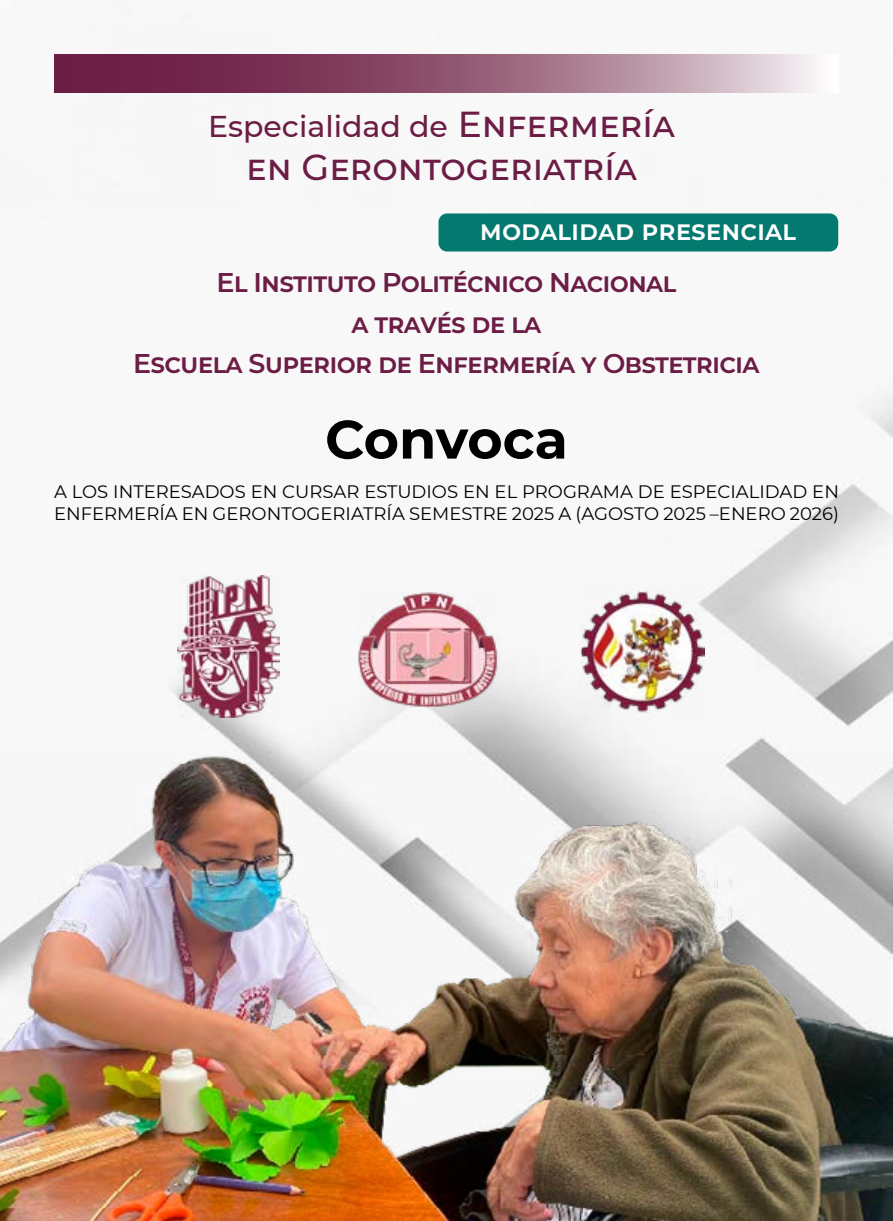
<style>
.page{position:relative;width:893px;height:1221px;background:#fff}
.page>*{position:absolute;margin:0;border:0;box-sizing:border-box;transform-origin:0 0}
.t1{font:700 54px "Montserrat";letter-spacing:-.005em;color:#000}
.t2{font:500 36px "Montserrat";color:#6c1d45}
.t3{font:500 30px "Montserrat";color:#6c1d45}
.t4{font:600 27px/40.5px "Montserrat";letter-spacing:-.03em;color:#6c1d45;text-align:center}
.t5{font:600 27px "Montserrat";letter-spacing:.025em;color:#fff}
.t6{font:18px/21.6px "Montserrat";color:#000}
.s1{font-size:36px}
</style>
<div class="page">
<img style="left:54px;top:54px;width:839px;height:697px">
<svg style="left:55px;top:55px;width:783px;height:38px;background:#9c6780"></svg>
<div style="left:438px;top:213px;width:400px;height:38px;background:#047970;border-radius:9px"></div>
<img style="left:0;top:751px;width:893px;height:469px">
<img style="left:357px;top:591px;width:143px;height:116px">
<img style="left:177px;top:576px;width:103px;height:141px">
<img style="left:580px;top:577px;width:124px;height:143px">
<h3 class="t3" style="left:208px;top:105px;width:468px">Especialidad de <span class="s1">Enfermería</span></h3>
<h2 class="t2" style="left:246px;top:142px;width:392px">en Gerontogeriatría</h2>
<h3 class="t5" style="left:480px;top:211px;width:312px">Modalidad Presencial</h3>
<h3 class="t4" style="left:133px;top:261px;width:627px">El Instituto Politécnico Nacional<br>a través de la<br>Escuela Superior de Enferm ería y Obstetricia</h3>
<h1 class="t1" style="left:325px;top:400px;width:244px">Convoca</h1>
<p class="t6" style="left:54px;top:480px;width:786px">A LOS INTERESADOS EN CURSAR ESTUDIOS EN EL PROGRAMA DE ESPECIALIDAD EN<br>ENFERMERÍA EN GERONTOGERIATRÍA SEMESTRE 2025 A (AGOSTO 2025 –ENERO 2026)</p>
</div>
